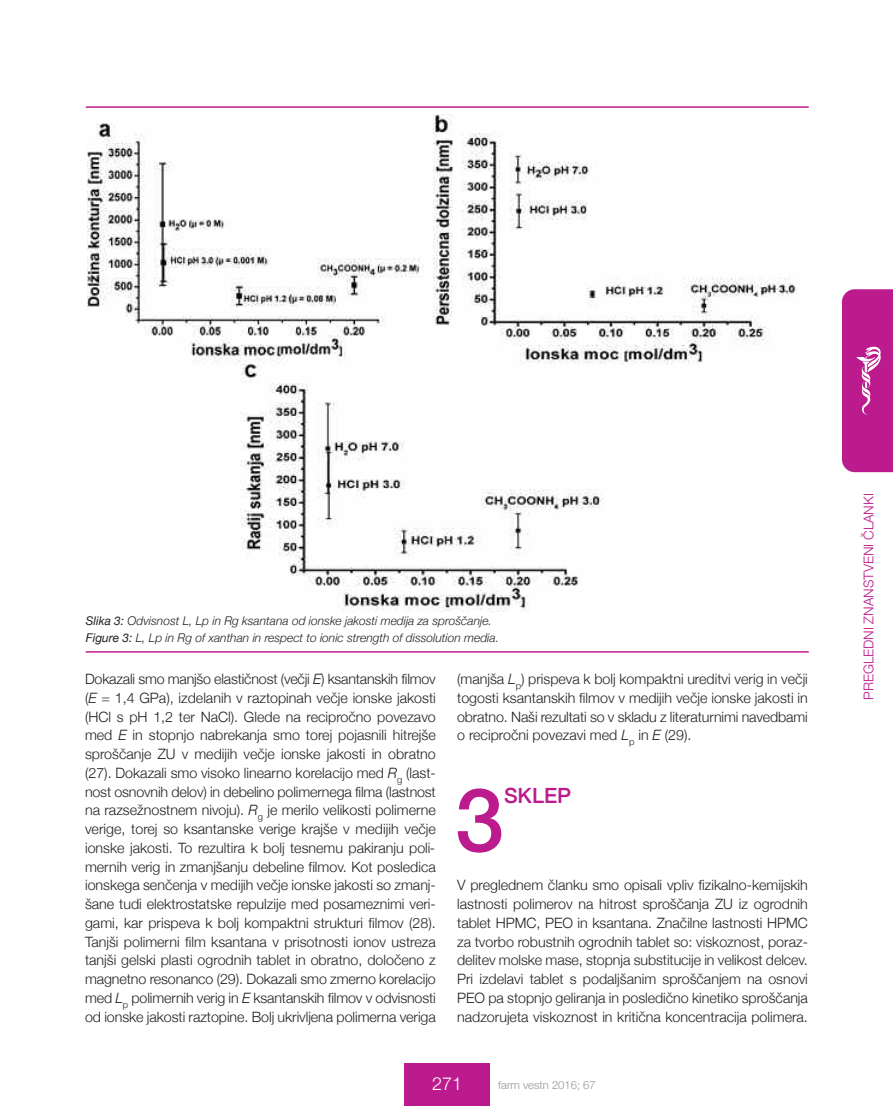
<style>
.page{position:relative;width:893px;height:1106px;background:#fff}
.page>*{position:absolute;margin:0;border:0;box-sizing:border-box;transform-origin:0 0}
.t1{font:500 88.2px "Helvetica Neue";color:#bc1b8d}
.t2{font:500 21px "Helvetica Neue";color:#bc1b8d}
.t3{font:300 18px "Helvetica Neue";color:#fff}
.t4{font:300 14.25px/18.8px "Helvetica Neue";color:#231f20;text-align:justify}
.t5{font:300 13.5px "Helvetica Neue";color:#bc1b8d}
.t6{font:italic 300 12px/16.8px "Helvetica Neue";color:#231f20}
.t7{font:300 11.25px "Helvetica Neue";color:#939598}
.s1{font-weight:400}
.s2{font-style:italic}
</style>
<div class="page">
<div style="left:405px;top:1063px;width:85px;height:43px;background:#bc1b8d"></div>
<svg style="left:842px;top:289px;width:51px;height:183px;background:#bf2692"></svg>
<hr style="left:86px;top:106px;width:723px;height:2px;background:#bc1b8d">
<img style="left:88px;top:115px;width:709px;height:496px">
<hr style="left:86px;top:651px;width:723px;height:1px;background:#bc1b8d">
<p class="t6" style="left:86px;top:612px;width:415px"><span class="s1">Slika 3:</span> Odvisnost L, Lp in Rg ksantana od ionske jakosti medija za sproščanje.<br><span class="s1">Figure 3:</span> L, Lp in Rg of xanthan in respect to ionic strength of dissolution media.</p>
<p class="t4" style="left:85px;top:669px;width:352px">Dokazali smo manjšo elastičnost (večji <span class="s2">E</span>) ksantanskih filmov (<span class="s2">E</span> = 1,4 GPa), izdelanih v raztopinah večje ionske jakosti (HCl s pH 1,2 ter NaCl). Glede na recipročno povezavo med <span class="s2">E</span> in stopnjo nabrekanja smo torej pojasnili hitrejše sproščanje ZU v medijih večje ionske jakosti in obratno (27). Dokazali smo visoko linearno korelacijo med <span class="s2">R</span><sub>g</sub> (last&shy;nost osnovnih delov) in debelino polimernega filma (lastnost na razsežnostnem nivoju). <span class="s2">R</span><sub>g</sub> je merilo velikosti polimerne verige, torej so ksantanske verige krajše v medijih večje ionske jakosti. To rezultira k bolj tesnemu pakiranju poli&shy;mernih verig in zmanjšanju debeline filmov. Kot posledica ionskega senčenja v medijih večje ionske jakosti so zmanj&shy;šane tudi elektrostatske repulzije med posameznimi veri&shy;gami, kar prispeva k bolj kompaktni strukturi filmov (28).<br>Tanjši polimerni film ksantana v prisotnosti ionov ustreza tanjši gelski plasti ogrodnih tablet in obratno, določeno z magnetno resonanco (29). Dokazali smo zmerno korelacijo med <span class="s2">L</span><sub>p</sub> polimernih verig in <span class="s2">E</span> ksantanskih filmov v odvisnosti od ionske jakosti raztopine. Bolj ukrivljena polimerna veriga</p>
<p class="t4" style="left:457px;top:669px;width:352px">(manjša <span class="s2">L</span><sub>p</sub>) prispeva k bolj kompaktni ureditvi verig in večji togosti ksantanskih filmov v medijih večje ionske jakosti in obratno. Naši rezultati so v skladu z literaturnimi navedbami o recipročni povezavi med <span class="s2">L</span><sub>p</sub> in <span class="s2">E</span> (29).</p>
<h1 class="t1" style="left:455px;top:765px;width:51px">3</h1>
<h2 class="t2" style="left:504px;top:783px;width:69px">SKLEP</h2>
<p class="t4" style="left:457px;top:875px;width:352px">V preglednem članku smo opisali vpliv fizikalno-kemijskih lastnosti polimerov na hitrost sproščanja ZU iz ogrodnih tablet HPMC, PEO in ksantana. Značilne lastnosti HPMC za tvorbo robustnih ogrodnih tablet so: viskoznost, poraz&shy;delitev molske mase, stopnja substitucije in velikost delcev.<br>Pri izdelavi tablet s podaljšanim sproščanjem na osnovi PEO pa stopnjo geliranja in posledično kinetiko sproščanja nadzorujeta viskoznost in kritična koncentracija polimera.</p>
<p class="t3" style="left:432px;top:1072px;width:32px">271</p>
<p class="t7" style="left:498px;top:1078px;width:99px">farm vestn 2016; 67</p>
<p class="t5" style="left:860px;top:700px;width:208px;rotate:-90deg">PREGLEDNI ZNANSTVENI ČLANKI</p>
</div>
